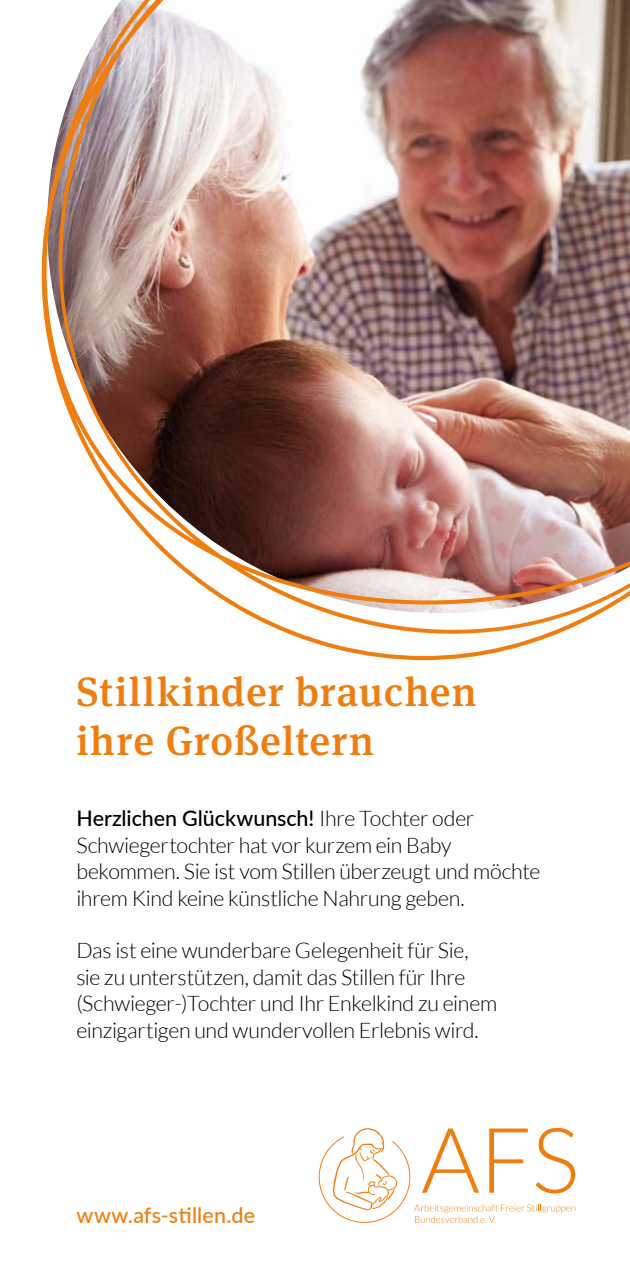
<style>
.page{position:relative;width:630px;height:1280px;background:#fff}
.page>*{position:absolute;margin:0;border:0;box-sizing:border-box;transform-origin:0 0}
.t1{font:500 40.8px/48.9px "Meta Serif Pro";letter-spacing:.03em;color:#ef7d0f}
.t2{font:300 21.5px/26.4px "Lato";letter-spacing:-.015em;color:#000}
.t3{font:500 21.5px "Lato";letter-spacing:.01em;color:#ef7d0f}
.s1{font-weight:500}
</style>
<div class="page">
<svg style="left:319px;top:1128px;width:256px;height:95px"></svg>
<img style="left:41px;top:0;width:589px;height:661px">
<h1 class="t1" style="left:76px;top:665px;width:402px">Stillkinder brauchen ihre Großeltern</h1>
<p class="t2" style="left:76px;top:806px;width:466px"><span class="s1">Herzlichen Glückwunsch!</span> Ihre Tochter oder Schwiegertochter hat vor kurzem ein Baby bekommen. Sie ist vom Stillen überzeugt und möchte ihrem Kind keine künstliche Nahrung geben.</p>
<p class="t2" style="left:76px;top:938px;width:422px">Das ist eine wunderbare Gelegenheit für Sie, sie zu unterstützen, damit das Stillen für Ihre (Schwieger-)Tochter und Ihr Enkelkind zu einem einzigartigen und wundervollen Erlebnis wird.</p>
<p class="t3" style="left:76px;top:1200px;width:180px">www.afs-stillen.de</p>
</div>
